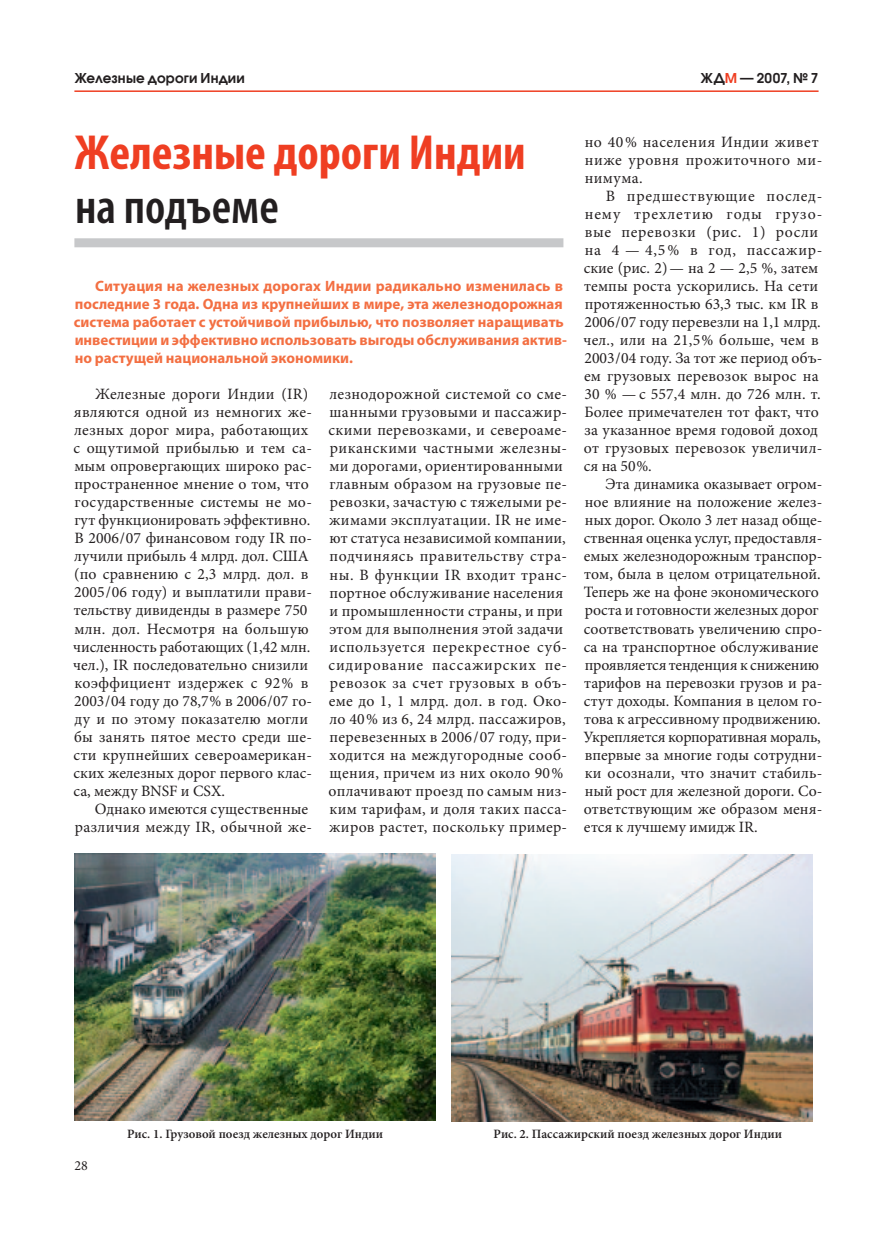
<style>
.page{position:relative;width:893px;height:1234px;background:#fff}
.page>*{position:absolute;margin:0;border:0;box-sizing:border-box;transform-origin:0 0}
.t1{font:700 condensed 49.5px "Myriad Pro";color:#ef3e22}
.t2{font:600 condensed 49.5px "Myriad Pro";color:#231f20}
.t3{font:15.75px/18px "Minion Pro";letter-spacing:.01em;color:#231f20}
.t4{font:15.75px/18px "Minion Pro";letter-spacing:.03em;color:#231f20}
.t5{font:700 15px/18px "Myriad Pro";color:#f36f42}
.t6{font:13.95px "Minion Pro";color:#231f20}
.t7{font:600 13.5px "Avant Garde Gothic C";letter-spacing:.015em;color:#231f20}
.t8{font:600 12.75px "Minion Pro";color:#231f20}
.s1{color:#ef3e22}
</style>
<div class="page">
<hr style="left:74px;top:90px;width:745px;height:2px;background:#ef3e22">
<img style="left:74px;top:853px;width:362px;height:267px">
<img style="left:452px;top:854px;width:361px;height:267px">
<div style="left:74px;top:238px;width:489px;height:9px;background:#c7c8ca"></div>
<p class="t7" style="left:74px;top:70px;width:172px">Железные дороги Индии</p>
<p class="t7" style="left:701px;top:70px;width:119px">ЖД<span class="s1">М</span> — 2007, № 7</p>
<h1 class="t1" style="left:75px;top:125px;width:452px">Железные дороги Индии</h1>
<h1 class="t2" style="left:75px;top:180px;width:205px">на подъеме</h1>
<p class="t5" style="left:74px;top:276px;width:494px;text-indent:21px">Ситуация на железных дорогах Индии радикально изменилась в последние 3 года. Одна из крупнейших в мире, эта железнодорожная система работает с устойчивой прибылью, что позволяет наращивать инвестиции и эффективно использовать выгоды обслуживания актив&shy;но растущей национальной экономики.</p>
<p class="t3" style="left:73px;top:385px;width:240px;text-indent:22px">Железные дороги Индии (IR) являются одной из немногих же&shy;лезных дорог мира, работающих с ощутимой прибылью и тем са&shy;мым опровергающих широко рас&shy;пространенное мнение о том, что государственные системы не мо&shy;гут функционировать эффективно.<br>В 2006/07 финансовом году IR по&shy;лучили прибыль 4 млрд. дол. США (по сравнению с 2,3 млрд. дол. в<br>2005/06 году) и выплатили прави&shy;тельству дивиденды в размере 750 млн. дол. Несмотря на большую численность работающих (1,42 млн. чел.), IR последовательно снизили коэффициент издержек с 92% в<br>2003/04 году до 78,7% в 2006/07 го&shy;ду и по этому показателю могли бы занять пятое место среди ше&shy;сти крупнейших североамерикан&shy;ских железных дорог первого клас&shy;са, между BNSF и CSX.</p>
<p class="t3" style="left:75px;top:799px;width:239px;text-align:right">Однако имеются существенные различия между IR, обычной же-</p>
<p class="t3" style="left:329px;top:385px;width:240px">лезнодорожной системой со сме&shy;шанными грузовыми и пассажир&shy;скими перевозками, и североаме&shy;риканскими частными железны&shy;ми дорогами, ориентированными главным образом на грузовые пе&shy;ревозки, зачастую с тяжелыми ре&shy;жимами эксплуатации. IR не име&shy;ют статуса независимой компании, подчиняясь правительству стра&shy;ны. В функции IR входит транс&shy;портное обслуживание населения и промышленности страны, и при этом для выполнения этой задачи используется перекрестное суб&shy;сидирование пассажирских пе&shy;ревозок за счет грузовых в объ&shy;еме до 1, 1 млрд. дол. в год. Око&shy;ло 40% из 6, 24 млрд. пассажиров, перевезенных в 2006/07 году, при&shy;ходится на междугородные сооб&shy;щения, причем из них около 90% оплачивают проезд по самым низ&shy;ким тарифам, и доля таких пасса&shy;жиров растет, поскольку пример-</p>
<p class="t4" style="left:585px;top:133px;width:239px">но 40% населения Индии живет ниже уровня прожиточного ми&shy;нимума.</p>
<p class="t3" style="left:584px;top:187px;width:240px;text-indent:22px">В предшествующие послед&shy;нему трехлетию годы грузо&shy;вые перевозки (рис. 1) росли на 4 — 4,5% в год, пассажир&shy;ские (рис. 2)— на 2 — 2,5 %, затем темпы роста ускорились. На сети протяженностью 63,3 тыс. км IR в<br>2006/07 году перевезли на 1,1 млрд. чел., или на 21,5% больше, чем в<br>2003/04 году. За тот же период объ&shy;ем грузовых перевозок вырос на<br>30 % — с 557,4 млн. до 726 млн. т.<br>Более примечателен тот факт, что за указанное время годовой доход от грузовых перевозок увеличил&shy;ся на 50%.</p>
<p class="t3" style="left:584px;top:475px;width:240px;text-indent:22px">Эта динамика оказывает огром&shy;ное влияние на положение желез&shy;ных дорог. Около 3 лет назад обще&shy;ственная оценка услуг, предоставля&shy;емых железнодорожным транспор&shy;том, была в целом отрицательной.<br>Теперь же на фоне экономического роста и готовности железных дорог соответствовать увеличению спро&shy;са на транспортное обслуживание проявляется тенденция к снижению тарифов на перевозки грузов и ра&shy;стут доходы. Компания в целом го&shy;това к агрессивному продвижению.<br>Укрепляется корпоративная мораль, впервые за многие годы сотрудни&shy;ки осознали, что значит стабиль&shy;ный рост для железной дороги. Со&shy;ответствующим же образом меня&shy;ется к лучшему имидж IR.</p>
<p class="t6" style="left:74px;top:1155px;width:15px">28</p>
<p class="t8" style="left:127px;top:1124px;width:258px">Рис. 1. Грузовой поезд железных дорог Индии</p>
<p class="t8" style="left:494px;top:1124px;width:290px">Рис. 2. Пассажирский поезд железных дорог Индии</p>
</div>
